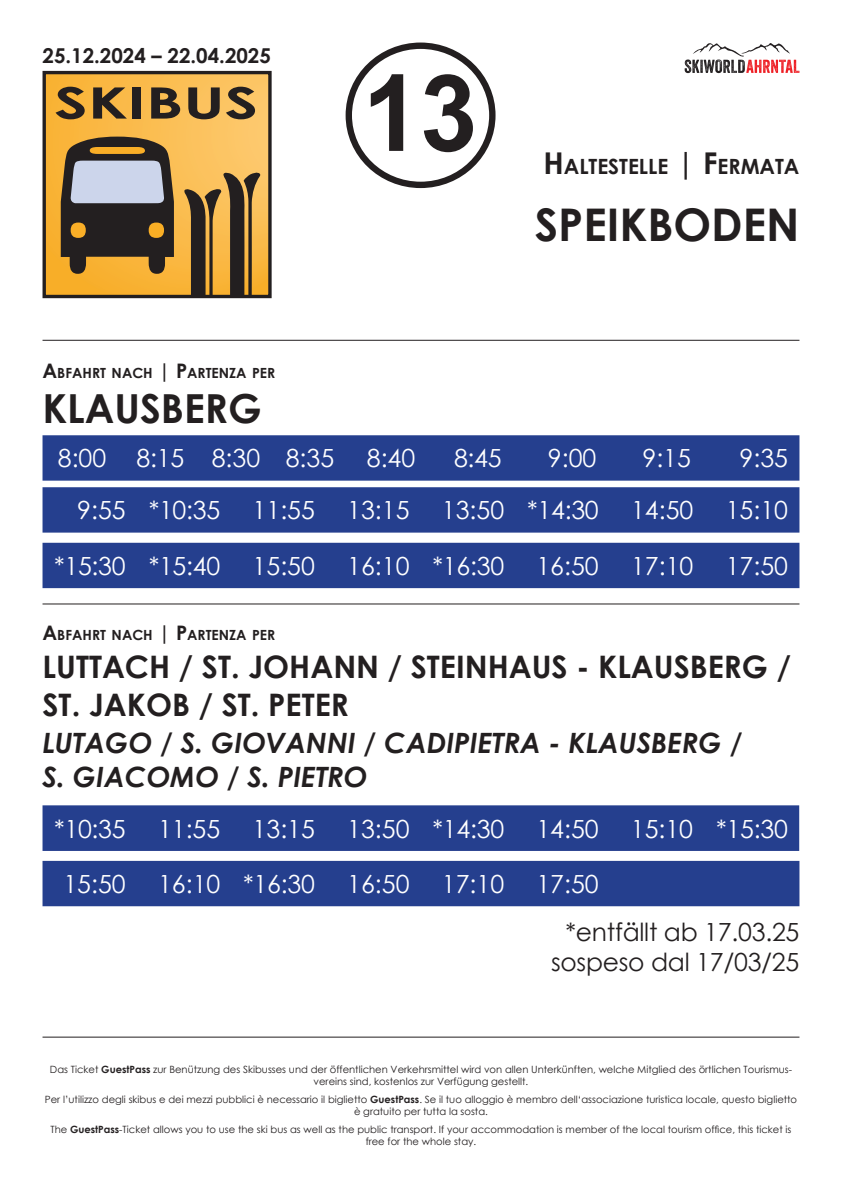
<style>
.page{position:relative;width:842px;height:1191px;background:#fff}
.page>*{position:absolute;margin:0;border:0;box-sizing:border-box;transform-origin:0 0}
.t1{font:700 106.6px "Arial Narrow";color:#231f20;scale:1.18 1}
.t2{font:700 45px "Century Gothic";color:#231f20}
.t3{font:700 43.3px "Century Gothic";color:#231f20;scale:1.49 1}
.t4{font:700 40px "Century Gothic";color:#231f20}
.t5{font:700 31px/37.2px "Century Gothic";color:#231f20}
.t6{font:italic 700 28px/33.6px "Century Gothic";color:#231f20}
.t7{font:25px "Century Gothic";color:#fff}
.t8{font:25px/30px "Century Gothic";letter-spacing:-.01em;color:#231f20;text-align:center}
.t9{font:700 21px "Century Gothic";color:#231f20}
.t10{font:700 20.5px "Century Gothic";color:#231f20}
.t11{font:700 14px "Century Gothic";color:#231f20}
.t12{font:10px/12px "Century Gothic";color:#231f20;text-align:center}
.s1{font-size:20px}
.s2{font-size:30px}
.s3{font-weight:700}
</style>
<div class="page">
<img style="left:47px;top:75px;width:221px;height:219px">
<div style="left:43px;top:71px;width:229px;height:227px;border:3px solid #231f20"></div>
<svg style="left:61px;top:137px;width:113px;height:137px"></svg>
<div style="left:149px;top:222px;width:15px;height:16px;background:#f9ae25;border-radius:50%"></div>
<svg style="left:184px;top:171px;width:76px;height:124px"></svg>
<hr style="left:43px;top:340px;width:756px;height:1px;background:#231f20">
<svg style="left:685px;top:43px;width:114px;height:30px"></svg>
<hr style="left:43px;top:1036px;width:756px;height:1px;background:#231f20">
<hr style="left:43px;top:603px;width:756px;height:1px;background:#231f20">
<div style="left:43px;top:805px;width:756px;height:46px;background:#253f8e"></div>
<div style="left:43px;top:861px;width:756px;height:45px;background:#253f8e"></div>
<div style="left:43px;top:487px;width:756px;height:45px;background:#253f8e"></div>
<div style="left:43px;top:543px;width:756px;height:45px;background:#253f8e"></div>
<div style="left:43px;top:435px;width:756px;height:45px;background:#253f8e"></div>
<div style="left:346px;top:43px;width:149px;height:145px;border:6px solid #231f20;border-radius:50%"></div>
<h3 class="t10" style="left:43px;top:40px;width:230px">25.12.2024 – 22.04.2025</h3>
<h3 class="t3" style="left:54px;top:70px;width:138px">SKIBUS</h3>
<h3 class="t11" style="left:43px;top:362px;width:234px"><span class="s1">A</span>BFAHRT NACH <span class="s1">| P</span>ARTENZA PER</h3>
<h3 class="t4" style="left:43px;top:378px;width:221px">KLAUSBERG</h3>
<h1 class="t1" style="left:363px;top:33px;width:99px">13</h1>
<h3 class="t9" style="left:543px;top:150px;width:258px"><span class="s2">H</span>ALTESTELLE <span class="s2">| F</span>ERMATA</h3>
<h2 class="t2" style="left:535px;top:191px;width:266px">SPEIKBODEN</h2>
<h3 class="t7" style="left:58px;top:441px;width:278px">8:00 8:15 8:30 8:35</h3>
<h3 class="t7" style="left:367px;top:441px;width:50px">8:40</h3>
<h3 class="t7" style="left:454px;top:441px;width:49px">8:45</h3>
<h3 class="t7" style="left:548px;top:441px;width:50px">9:00</h3>
<h3 class="t7" style="left:642px;top:441px;width:50px">9:15</h3>
<h3 class="t7" style="left:740px;top:441px;width:50px">9:35</h3>
<h3 class="t7" style="left:77px;top:493px;width:145px">9:55 *10:35</h3>
<h3 class="t7" style="left:253px;top:493px;width:64px">11:55</h3>
<h3 class="t7" style="left:347px;top:493px;width:64px">13:15</h3>
<h3 class="t7" style="left:442px;top:493px;width:158px">13:50 *14:30</h3>
<h3 class="t7" style="left:631px;top:493px;width:64px">14:50</h3>
<h3 class="t7" style="left:726px;top:493px;width:64px">15:10</h3>
<h3 class="t7" style="left:54px;top:548px;width:168px">*15:30 *15:40</h3>
<h3 class="t7" style="left:253px;top:548px;width:64px">15:50</h3>
<h3 class="t7" style="left:347px;top:548px;width:158px">16:10 *16:30</h3>
<h3 class="t7" style="left:536px;top:548px;width:64px">16:50</h3>
<h3 class="t7" style="left:631px;top:548px;width:64px">17:10</h3>
<h3 class="t7" style="left:726px;top:548px;width:64px">17:50</h3>
<h3 class="t11" style="left:43px;top:624px;width:234px"><span class="s1">A</span>BFAHRT NACH <span class="s1">| P</span>ARTENZA PER</h3>
<h3 class="t5" style="left:43px;top:647px;width:750px">LUTTACH / ST. JOHANN / STEINHAUS - KLAUSBERG /<br>ST. JAKOB / ST. PETER</h3>
<h3 class="t6" style="left:43px;top:725px;width:702px">LUTAGO / S. GIOVANNI / CADIPIETRA - KLAUSBERG /<br>S. GIACOMO / S. PIETRO</h3>
<h3 class="t7" style="left:54px;top:811px;width:73px">*10:35</h3>
<h3 class="t7" style="left:158px;top:811px;width:64px">11:55</h3>
<h3 class="t7" style="left:253px;top:811px;width:64px">13:15</h3>
<h3 class="t7" style="left:347px;top:811px;width:158px">13:50 *14:30</h3>
<h3 class="t7" style="left:536px;top:811px;width:64px">14:50</h3>
<h3 class="t7" style="left:631px;top:811px;width:159px">15:10 *15:30</h3>
<h3 class="t7" style="left:63px;top:866px;width:64px">15:50</h3>
<h3 class="t7" style="left:158px;top:866px;width:158px">16:10 *16:30</h3>
<h3 class="t7" style="left:347px;top:866px;width:64px">16:50</h3>
<h3 class="t7" style="left:442px;top:866px;width:64px">17:10</h3>
<h3 class="t7" style="left:536px;top:866px;width:64px">17:50</h3>
<h3 class="t8" style="left:551px;top:917px;width:250px">*entfällt ab 17.03.25 sospeso dal 17/03/25</h3>
<p class="t12" style="left:50px;top:1063px;width:744px">Das Ticket <span class="s3">GuestPass</span> zur Benützung des Skibusses und der öffentlichen Verkehrsmittel wird von allen Unterkünften, welche Mitglied des örtlichen Tourismus&shy;vereins sind, kostenlos zur Verfügung gestellt.</p>
<p class="t12" style="left:45px;top:1093px;width:754px">Per l’utilizzo degli skibus e dei mezzi pubblici è necessario il biglietto <span class="s3">GuestPass</span>. Se il tuo alloggio è membro dell‘associazione turistica locale, questo biglietto è gratuito per tutta la sosta.</p>
<p class="t12" style="left:50px;top:1123px;width:742px">The <span class="s3">GuestPass</span>-Ticket allows you to use the ski bus as well as the public transport. If your accommodation is member of the local tourism office, this ticket is free for the whole stay.</p>
</div>
